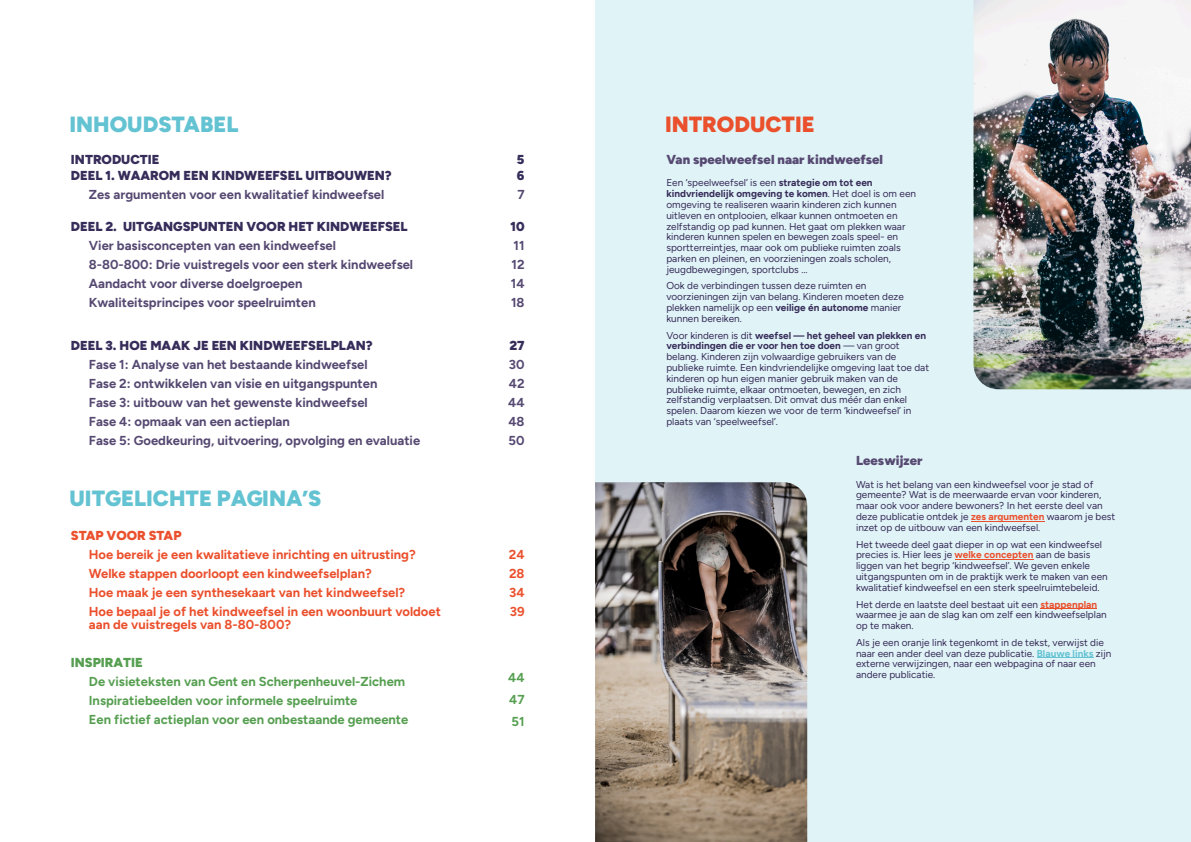
<style>
.page{position:relative;width:1191px;height:842px;background:#fff}
.page>*{position:absolute;margin:0;border:0;box-sizing:border-box;transform-origin:0 0}
.t1{font:900 22px "Figtree";color:#64c3d2}
.t2{font:900 22px "Figtree";color:#eb502d}
.t3{font:700 13px/19px "Figtree";color:#564972}
.t4{font:700 13px/19px "Figtree";color:#eb502d}
.t5{font:700 13px/19px "Figtree";color:#569f51}
.t6{font:900 13px/16px "Figtree";color:#372d5a}
.t7{font:900 13px "Figtree";color:#564972}
.t8{font:900 13px "Figtree";color:#eb502d}
.t9{font:900 13px "Figtree";color:#569f51}
.t10{font:10px/10.8px "Figtree";color:#372d5a}
.s1{font-weight:700}
.s2{font-weight:700;color:#eb502d}
.s3{font-weight:700;color:#65c3d4}
</style>
<div class="page">
<div style="left:595px;top:0;width:596px;height:842px;background:#e0f3f6"></div>
<img style="left:595px;top:482px;width:212px;height:360px">
<img style="left:973px;top:0;width:218px;height:389px">
<hr style="left:971px;top:521px;width:73px;height:1px;background:#eb502d">
<hr style="left:954px;top:559px;width:79px;height:1px;background:#eb502d">
<hr style="left:1040px;top:608px;width:57px;height:1px;background:#eb502d">
<hr style="left:1036px;top:658px;width:57px;height:1px;background:#65c3d4">
<h1 class="t1" style="left:70px;top:111px;width:170px">INHOUDSTABEL</h1>
<h1 class="t2" style="left:665px;top:111px;width:151px">INTRODUCTIE</h1>
<h2 class="t6" style="left:71px;top:151px;width:322px">INTRODUCTIE<br>DEEL 1. WAAROM EEN KINDWEEFSEL UITBOUWEN?</h2>
<h2 class="t3" style="left:89px;top:184px;width:297px">Zes argumenten voor een kwalitatief kindweefsel</h2>
<h2 class="t6" style="left:71px;top:218px;width:338px">DEEL 2. UITGANGSPUNTEN VOOR HET KINDWEEFSEL</h2>
<h2 class="t3" style="left:89px;top:235px;width:326px">Vier basisconcepten van een kindweefsel<br>8-80-800: Drie vuistregels voor een sterk kindweefsel Aandacht voor diverse doelgroepen Kwaliteitsprincipes voor speelruimten</h2>
<h2 class="t6" style="left:71px;top:337px;width:303px">DEEL 3. HOE MAAK JE EEN KINDWEEFSELPLAN?</h2>
<h2 class="t3" style="left:89px;top:354px;width:333px">Fase 1: Analyse van het bestaande kindweefsel<br>Fase 2: ontwikkelen van visie en uitgangspunten<br>Fase 3: uitbouw van het gewenste kindweefsel<br>Fase 4: opmaak van een actieplan<br>Fase 5: Goedkeuring, uitvoering, opvolging en evaluatie</h2>
<h2 class="t7" style="left:666px;top:151px;width:218px">Van speelweefsel naar kindweefsel</h2>
<p class="t10" style="left:666px;top:177px;width:251px">Een ‘speelweefsel’ is een <span class="s1">strategie om tot een kindvriendelĳk omgeving te komen</span>. Het doel is om een omgeving te realiseren waarin kinderen zich kunnen uitleven en ontplooien, elkaar kunnen ontmoeten en zelfstandig op pad kunnen. Het gaat om plekken waar kinderen kunnen spelen en bewegen zoals speel- en sportterreintjes, maar ook om publieke ruimten zoals parken en pleinen, en voorzieningen zoals scholen, jeugdbewegingen, sportclubs …</p>
<p class="t10" style="left:666px;top:281px;width:239px">Ook de verbindingen tussen deze ruimten en voorzieningen zĳn van belang. Kinderen moeten deze plekken namelĳk op een <span class="s1">veilige én autonome</span> manier kunnen bereiken.</p>
<p class="t10" style="left:666px;top:330px;width:264px">Voor kinderen is dit <span class="s1">weefsel — het geheel van plekken en verbindingen die er voor hen toe doen</span> — van groot belang. Kinderen zĳn volwaardige gebruikers van de publieke ruimte. Een kindvriendelĳke omgeving laat toe dat kinderen op hun eigen manier gebruik maken van de publieke ruimte, elkaar ontmoeten, bewegen, en zich zelfstandig verplaatsen. Dit omvat dus méér dan enkel spelen. Daarom kiezen we voor de term ‘kindweefsel’ in plaats van ‘speelweefsel’.</p>
<h2 class="t6" style="left:517px;top:151px;width:9px">5<br>6</h2>
<h2 class="t3" style="left:517px;top:184px;width:9px">7</h2>
<h2 class="t6" style="left:510px;top:218px;width:16px">10</h2>
<h2 class="t3" style="left:511px;top:235px;width:15px;text-align:justify">11<br>12<br>14<br>18</h2>
<h2 class="t6" style="left:509px;top:337px;width:17px">27</h2>
<h2 class="t3" style="left:508px;top:355px;width:18px;text-align:justify">30<br>42<br>44<br>48<br>50</h2>
<h1 class="t1" style="left:70px;top:485px;width:253px">UITGELICHTE PAGINA’S</h1>
<h2 class="t8" style="left:71px;top:527px;width:112px">STAP VOOR STAP</h2>
<h2 class="t4" style="left:89px;top:544px;width:353px">Hoe bereik je een kwalitatieve inrichting en uitrusting?<br>Welke stappen doorloopt een kindweefselplan?<br>Hoe maak je een synthesekaart van het kindweefsel?<br>Hoe bepaal je of het kindweefsel in een woonbuurt voldoet</h2>
<h2 class="t4" style="left:89px;top:614px;width:204px">aan de vuistregels van 8-80-800?</h2>
<h2 class="t9" style="left:71px;top:654px;width:73px">INSPIRATIE</h2>
<h2 class="t5" style="left:89px;top:671px;width:321px">De visieteksten van Gent en Scherpenheuvel-Zichem<br>Inspiratiebeelden voor informele speelruimte<br>Een fictief actieplan voor een onbestaande gemeente</h2>
<h2 class="t4" style="left:509px;top:545px;width:17px;text-align:justify">24<br>28<br>34<br>39</h2>
<h2 class="t5" style="left:508px;top:666px;width:18px;line-height:22px;text-align:justify">44<br>47<br>51</h2>
<h2 class="t7" style="left:856px;top:452px;width:68px">Leeswĳzer</h2>
<p class="t10" style="left:856px;top:479px;width:261px">Wat is het belang van een kindweefsel voor je stad of gemeente? Wat is de meerwaarde ervan voor kinderen, maar ook voor andere bewoners? In het eerste deel van deze publicatie ontdek je <span class="s2">zes argumenten</span> waarom je best inzet op de uitbouw van een kindweefsel.</p>
<p class="t10" style="left:856px;top:539px;width:253px">Het tweede deel gaat dieper in op wat een kindweefsel precies is. Hier lees je <span class="s2">welke concepten</span> aan de basis liggen van het begrip ‘kindweefsel’. We geven enkele uitgangspunten om in de praktĳk werk te maken van een kwalitatief kindweefsel en een sterk speelruimtebeleid.</p>
<p class="t10" style="left:856px;top:599px;width:252px">Het derde en laatste deel bestaat uit een <span class="s2">stappenplan </span>waarmee je aan de slag kan om zelf een kindweefselplan op te maken.</p>
<p class="t10" style="left:856px;top:637px;width:257px">Als je een oranje link tegenkomt in de tekst, verwĳst die naar een ander deel van deze publicatie. <span class="s3">Blauwe links</span> zĳn externe verwĳzingen, naar een webpagina of naar een andere publicatie.</p>
</div>
